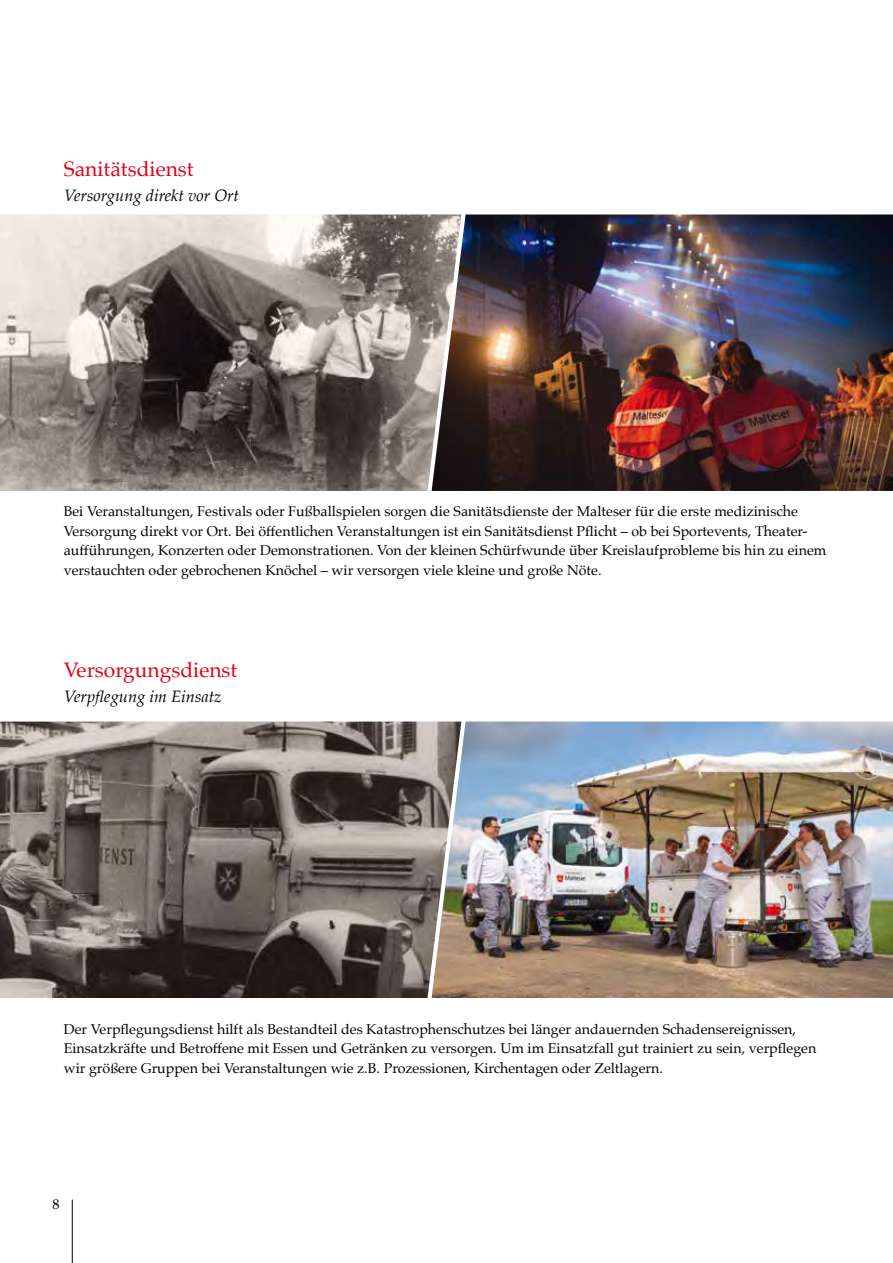
<style>
.page{position:relative;width:893px;height:1263px;background:#fff}
.page>*{position:absolute;margin:0;border:0;box-sizing:border-box;transform-origin:0 0}
.t1{font:21px "Palatino";color:#e2001a}
.t2{font:italic 16.5px "Palatino";color:#000}
.t3{font:14.25px/19.5px "Palatino";color:#000}
</style>
<div class="page">
<img style="left:461px;top:214px;width:432px;height:277px">
<img style="left:461px;top:722px;width:432px;height:276px">
<img style="left:0;top:214px;width:461px;height:277px">
<img style="left:0;top:722px;width:461px;height:276px">
<hr style="left:72px;top:1199px;width:1px;height:64px;background:#000">
<h1 class="t1" style="left:64px;top:151px;width:131px">Sanitätsdienst</h1>
<p class="t2" style="left:64px;top:181px;width:177px">Versorgung direkt vor Ort</p>
<p class="t3" style="left:64px;top:501px;width:764px">Bei Veranstaltungen, Festivals oder Fußballspielen sorgen die Sanitätsdienste der Malteser für die erste medizinische Versorgung direkt vor Ort. Bei öffentlichen Veranstaltungen ist ein Sanitätsdienst Pflicht – ob bei Sportevents, Theater&shy;aufführungen, Konzerten oder Demonstrationen. Von der kleinen Schürfwunde über Kreislaufprobleme bis hin zu einem verstauchten oder gebrochenen Knöchel – wir versorgen viele kleine und große Nöte.</p>
<h1 class="t1" style="left:64px;top:652px;width:175px">Versorgungsdienst</h1>
<p class="t2" style="left:64px;top:682px;width:159px">Verpflegung im Einsatz</p>
<p class="t3" style="left:64px;top:1019px;width:754px">Der Verpflegungsdienst hilft als Bestandteil des Katastrophenschutzes bei länger andauernden Schadensereignissen,<br>Einsatzkräfte und Betroffene mit Essen und Getränken zu versorgen. Um im Einsatzfall gut trainiert zu sein, verpflegen wir größere Gruppen bei Veranstaltungen wie z.B. Prozessionen, Kirchentagen oder Zeltlagern.</p>
<p class="t3" style="left:52px;top:1194px;width:9px">8</p>
</div>
